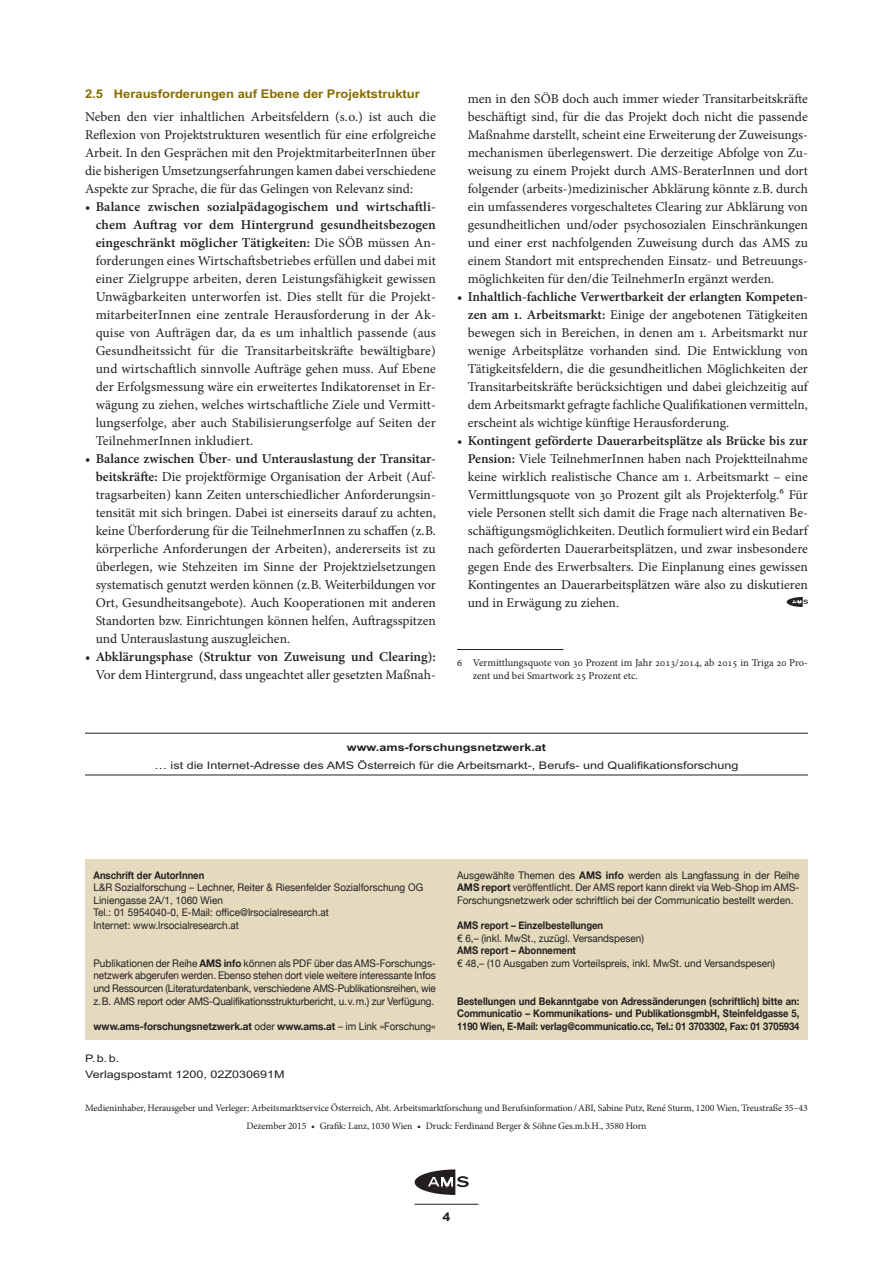
<style>
.page{position:relative;width:893px;height:1263px;background:#fff}
.page>*{position:absolute;margin:0;border:0;box-sizing:border-box;transform-origin:0 0}
.AMS_info_Lauftext_Pu{font:13.5px/18px "Minion Pro";color:#231f20;text-align:justify}
.AMS_info_Lauftext_Er{font:13.5px/18px "Minion Pro";color:#231f20;text-align:justify}
.AMS_info_Kapitel_I_I{font:700 12px "AMS";color:#886c00;scale:.9 1}
.t1{font:700 12px "AMS";color:#231f20}
.AMS_info_Schluss_Kas{font:10.5px/12.6px "Helvetica Neue";color:#231f20;text-align:justify;scale:.95 1}
.AMS_info_Schluss_Kas-2{font:700 10.5px/12.6px "Helvetica Neue";letter-spacing:-.005em;color:#231f20;text-align:justify;scale:.9 1}
.AMS_info_Fußnote{font:10.5px/12.6px "Minion Pro";color:#231f20}
.AMS_info_Schluss_Fos{font:10.5px "AMS";color:#231f20}
.AMS_info_Schluss_Kas-3{font:700 10.5px "Helvetica Neue";letter-spacing:-.005em;color:#231f20;scale:.95 1}
.AMS_info_Schluss_Pbb{font:10.5px "AMS";color:#231f20}
.AMS_info_Schluss_For{font:700 10.5px "AMS";color:#231f20}
.AMS_info_Schluss_Imp{font:9.75px "Minion Pro";letter-spacing:-.01em;color:#231f20}
.s1{font-weight:600}
.s2{font-weight:700}
.s3{font-weight:400}
</style>
<div class="page">
<svg style="left:415px;top:1169px;width:54px;height:26px"></svg>
<hr style="left:415px;top:1204px;width:63px;height:1px;background:#231f20">
<div style="left:85px;top:859px;width:723px;height:180px;background:#e4dabd"></div>
<svg style="left:787px;top:597px;width:21px;height:10px"></svg>
<hr style="left:457px;top:649px;width:106px;height:1px;background:#231f20">
<hr style="left:85px;top:733px;width:723px;height:1px;background:#231f20">
<hr style="left:85px;top:775px;width:723px;height:1px;background:#231f20">
<p class="AMS_info_Kapitel_I_I" style="left:85px;top:88px;width:373px">2.5 Herausforderungen auf Ebene der Projektstruktur</p>
<p class="AMS_info_Lauftext_Er" style="left:85px;top:108px;width:352px">Neben den vier inhaltlichen Arbeitsfeldern (s.o.) ist auch die Reflexion von Projektstrukturen wesentlich für eine erfolgreiche Arbeit. In den Gesprächen mit den ProjektmitarbeiterInnen über die bisherigen Umsetzungserfahrungen kamen dabei verschiedene Aspekte zur Sprache, die für das Gelingen von Relevanz sind:</p>
<p class="AMS_info_Lauftext_Pu" style="left:96px;top:198px;width:342px;text-indent:-11px">• <span class="s1">Balance zwischen sozialpädagogischem und wirtschaftli&shy;chem Auftrag vor dem Hintergrund gesundheitsbezogen eingeschränkt möglicher Tätigkeiten:</span> Die SÖB müssen An&shy;forderungen eines Wirtschaftsbetriebes erfüllen und dabei mit einer Zielgruppe arbeiten, deren Leistungsfähigkeit gewissen Unwägbarkeiten unterworfen ist. Dies stellt für die Projekt&shy;mitarbeiterInnen eine zentrale Herausforderung in der Ak&shy;quise von Aufträgen dar, da es um inhaltlich passende (aus Gesundheitssicht für die Transitarbeitskräfte bewältigbare) und wirtschaftlich sinnvolle Aufträge gehen muss. Auf Ebene der Erfolgsmessung wäre ein erweitertes Indikatorenset in Er&shy;wägung zu ziehen, welches wirtschaftliche Ziele und Vermitt&shy;lungserfolge, aber auch Stabilisierungserfolge auf Seiten der TeilnehmerInnen inkludiert.</p>
<p class="AMS_info_Lauftext_Pu" style="left:96px;top:450px;width:342px;text-indent:-11px">• <span class="s1">Balance zwischen Über- und Unterauslastung der Transitar&shy;beitskräfte:</span> Die projektförmige Organisation der Arbeit (Auf&shy;tragsarbeiten) kann Zeiten unterschiedlicher Anforderungsin&shy;tensität mit sich bringen. Dabei ist einerseits darauf zu achten, keine Überforderung für die TeilnehmerInnen zu schaffen (z.B. körperliche Anforderungen der Arbeiten), andererseits ist zu überlegen, wie Stehzeiten im Sinne der Projektzielsetzungen systematisch genutzt werden können (z.B. Weiterbildungen vor Ort, Gesundheitsangebote). Auch Kooperationen mit anderen Standorten bzw. Einrichtungen können helfen, Auftragsspitzen und Unterauslastung auszugleichen.</p>
<p class="AMS_info_Lauftext_Pu" style="left:85px;top:648px;width:352px;text-align:right">• <span class="s1">Abklärungsphase (Struktur von Zuweisung und Clearing):<br></span>Vor dem Hintergrund, dass ungeachtet aller gesetzten Maßnah-</p>
<p class="AMS_info_Lauftext_Pu" style="left:468px;top:90px;width:342px">men in den SÖB doch auch immer wieder Transitarbeitskräfte beschäftigt sind, für die das Projekt doch nicht die passende Maßnahme darstellt, scheint eine Erweiterung der Zuweisungs&shy;mechanismen überlegenswert. Die derzeitige Abfolge von Zu&shy;weisung zu einem Projekt durch AMS-BeraterInnen und dort folgender (arbeits-)medizinischer Abklärung könnte z.B. durch ein umfassenderes vorgeschaltetes Clearing zur Abklärung von gesundheitlichen und/oder psychosozialen Einschränkungen und einer erst nachfolgenden Zuweisung durch das AMS zu einem Standort mit entsprechenden Einsatz- und Betreuungs&shy;möglichkeiten für den/die TeilnehmerIn ergänzt werden.</p>
<p class="AMS_info_Lauftext_Pu" style="left:468px;top:288px;width:342px;text-indent:-11px">• <span class="s1">Inhaltlich-fachliche Verwertbarkeit der erlangten Kompeten&shy;zen am 1. Arbeitsmarkt:</span> Einige der angebotenen Tätigkeiten bewegen sich in Bereichen, in denen am 1. Arbeitsmarkt nur wenige Arbeitsplätze vorhanden sind. Die Entwicklung von Tätigkeitsfeldern, die die gesundheitlichen Möglichkeiten der Transitarbeitskräfte berücksichtigen und dabei gleichzeitig auf dem Arbeitsmarkt gefragte fachliche Qualifikationen vermitteln, erscheint als wichtige künftige Herausforderung.</p>
<p class="AMS_info_Lauftext_Pu" style="left:468px;top:432px;width:342px;text-indent:-11px">• <span class="s1">Kontingent geförderte Dauerarbeitsplätze als Brücke bis zur Pension:</span> Viele TeilnehmerInnen haben nach Projektteilnahme keine wirklich realistische Chance am 1. Arbeitsmarkt – eine Vermittlungsquote von 30 Prozent gilt als Projekterfolg.6 Für viele Personen stellt sich damit die Frage nach alternativen Be&shy;schäftigungsmöglichkeiten. Deutlich formuliert wird ein Bedarf nach geförderten Dauerarbeitsplätzen, und zwar insbesondere gegen Ende des Erwerbsalters. Die Einplanung eines gewissen Kontingentes an Dauerarbeitsplätzen wäre also zu diskutieren und in Erwägung zu ziehen.</p>
<p class="AMS_info_Fußnote" style="left:473px;top:657px;width:337px;text-indent:-16px">6 Vermittlungsquote von 30 Prozent im Jahr 2013/2014, ab 2015 in Triga 20 Pro&shy;zent und bei Smartwork 25 Prozent etc.</p>
<p class="AMS_info_Schluss_For" style="left:347px;top:741px;width:201px">www.ams-forschungsnetzwerk.at</p>
<p class="AMS_info_Schluss_Fos" style="left:154px;top:759px;width:585px">… ist die Internet-Adresse des AMS Österreich für die Arbeitsmarkt-, Berufs- und Qualifikationsforschung</p>
<p class="AMS_info_Schluss_Kas-2" style="left:94px;top:869px;width:125px">Anschrift der AutorInnen</p>
<p class="AMS_info_Schluss_Kas" style="left:94px;top:882px;width:349px">L&amp;R Sozialforschung – Lechner, Reiter &amp; Riesenfelder Sozialforschung OG</p>
<p class="AMS_info_Schluss_Kas" style="left:94px;top:894px;width:138px">Liniengasse 2A/1, 1060 Wien</p>
<p class="AMS_info_Schluss_Kas" style="left:94px;top:907px;width:249px">Tel.: 01 5954040-0, E-Mail: office@lrsocialresearch.at</p>
<p class="AMS_info_Schluss_Kas" style="left:94px;top:919px;width:155px">Internet: www.lrsocialresearch.at</p>
<p class="AMS_info_Schluss_Kas" style="left:94px;top:957px;width:362px">Publikationen der Reihe <span class="s2">AMS info</span> können als PDF über das AMS-Forschungs&shy;netzwerk abgerufen werden. Ebenso stehen dort viele weitere interessante Infos und Ressourcen (Literaturdatenbank, verschiedene AMS-Publikationsreihen, wie z.B. AMS report oder AMS-Qualifikationsstrukturbericht, u.v.m.) zur Verfügung.</p>
<p class="AMS_info_Schluss_Kas-3" style="left:94px;top:1018px;width:362px">www.ams-forschungsnetzwerk.at <span class="s3">oder</span> www.ams.at <span class="s3">– im Link »Forschung«</span></p>
<p class="AMS_info_Schluss_Pbb" style="left:85px;top:1052px;width:36px">P.b.b.</p>
<p class="AMS_info_Schluss_Pbb" style="left:85px;top:1069px;width:201px">Verlagspostamt 1200, 02Z030691M</p>
<p class="AMS_info_Schluss_Kas" style="left:457px;top:869px;width:362px">Ausgewählte Themen des <span class="s2">AMS info</span> werden als Langfassung in der Reihe <span class="s2">AMS report</span> veröffentlicht. Der AMS report kann direkt via Web-Shop im AMS-Forschungsnetzwerk oder schriftlich bei der Communicatio bestellt werden.</p>
<p class="AMS_info_Schluss_Kas-2" style="left:457px;top:919px;width:164px">AMS report – Einzelbestellungen</p>
<p class="AMS_info_Schluss_Kas" style="left:457px;top:932px;width:198px">€ 6,– (inkl. MwSt., zuzügl. Versandspesen)</p>
<p class="AMS_info_Schluss_Kas-2" style="left:457px;top:944px;width:134px">AMS report – Abonnement</p>
<p class="AMS_info_Schluss_Kas" style="left:457px;top:957px;width:336px">€ 48,– (10 Ausgaben zum Vorteilspreis, inkl. MwSt. und Versandspesen)</p>
<p class="AMS_info_Schluss_Kas-2" style="left:457px;top:995px;width:382px">Bestellungen und Bekanntgabe von Adressänderungen (schriftlich) bitte an:<br>Communicatio – Kommunikations- und PublikationsgmbH, Steinfeldgasse 5, 1190 Wien, E-Mail: verlag@communicatio.cc, Tel.: 01 3703302, Fax: 01 3705934</p>
<p class="AMS_info_Schluss_Imp" style="left:85px;top:1101px;width:724px">Medieninhaber, Herausgeber und Verleger: Arbeitsmarktservice Österreich, Abt. Arbeitsmarktforschung und Berufsinformation/ABI, Sabine Putz, René Sturm, 1200 Wien, Treustraße 35–43</p>
<p class="AMS_info_Schluss_Imp" style="left:246px;top:1119px;width:402px">Dezember 2015 • Grafik: Lanz, 1030 Wien • Druck: Ferdinand Berger &amp; Söhne Ges.m.b.H., 3580 Horn</p>
<p class="t1" style="left:442px;top:1210px;width:10px">4</p>
</div>
